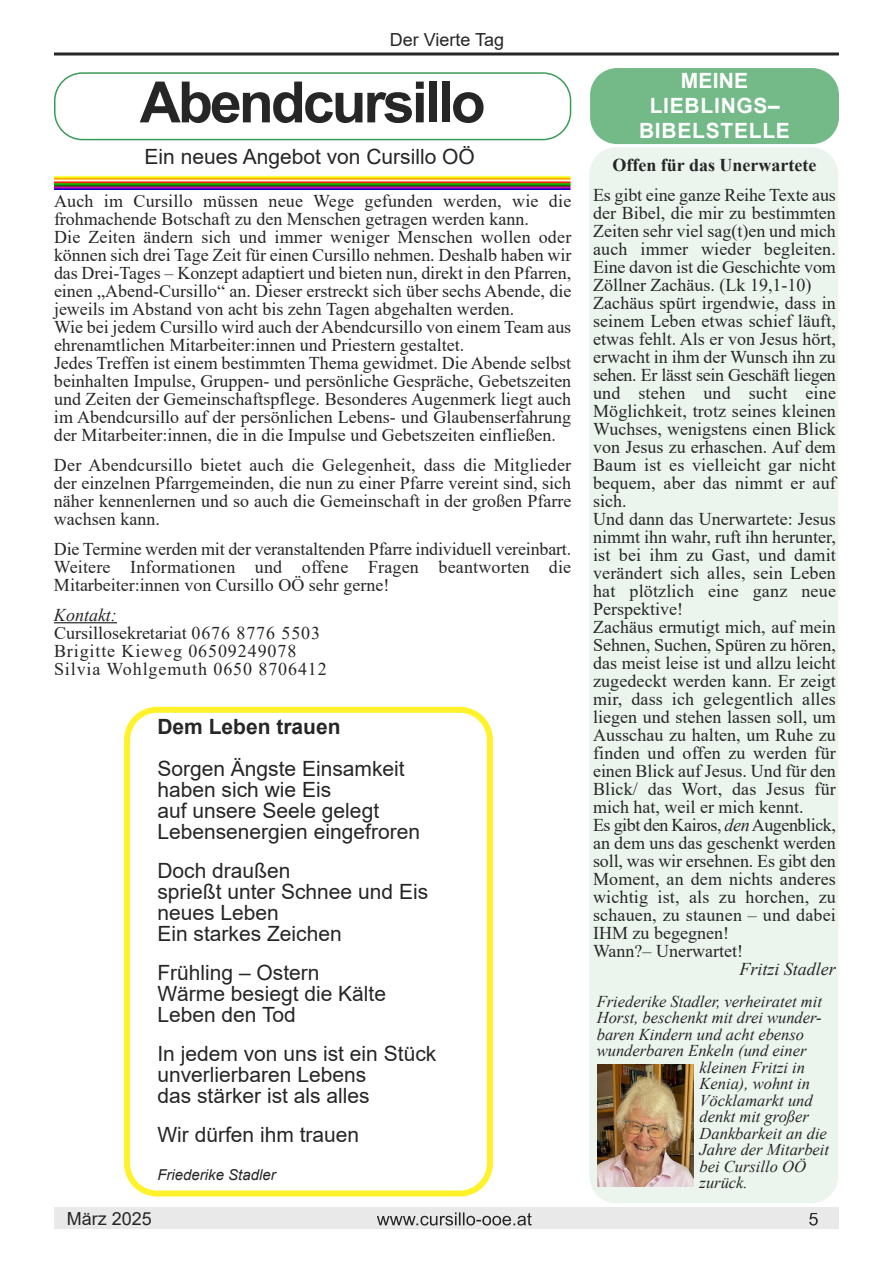
<style>
.page{position:relative;width:893px;height:1263px;background:#fff}
.page>*{position:absolute;margin:0;border:0;box-sizing:border-box;transform-origin:0 0}
.t1{font:700 57px "Arial";color:#272627}
.t2{font:21px/21px "Arial";color:#272627}
.t3{font:700 21px/25.2px "Arial";letter-spacing:.035em;color:#fff;text-align:center}
.t4{font:700 21px "Arial";color:#272627}
.t5{font:18px/18px "Times New Roman";color:#272627}
.t6{font:18px/18px "Times New Roman";letter-spacing:.05em;color:#272627}
.t7{font:700 18px "Times New Roman";color:#272627}
.t8{font:italic 18px "Times New Roman";color:#272627}
.t9{font:18px "Arial";color:#272627}
.t10{font:italic 16.5px "Times New Roman";color:#272627}
.t11{font:italic 15px "Arial";color:#272627}
.s1{font-style:italic}
</style>
<div class="page">
<svg style="left:124px;top:707px;width:369px;height:489px"></svg>
<div style="left:589px;top:147px;width:249px;height:1056px;background:#ebf5ee"></div>
<div style="left:590px;top:68px;width:249px;height:76px;background:#74ba88"></div>
<svg style="left:54px;top:52px;width:785px;height:4px"></svg>
<div style="left:54px;top:1208px;width:785px;height:21px;background:#e9e9e9"></div>
<svg style="left:809px;top:1213px;width:9px;height:12px"></svg>
<svg style="left:377px;top:1212px;width:114px;height:13px"></svg>
<img style="left:597px;top:1064px;width:97px;height:122px">
<svg style="left:54px;top:72px;width:517px;height:68px"></svg>
<hr style="left:54px;top:622px;width:63px;height:1px;background:#272627">
<img style="left:54px;top:176px;width:517px;height:13px">
<div style="left:157px;top:719px;width:311px;height:467px;background:#fff"></div>
<p class="t9" style="left:390px;top:29px;width:116px">Der Vierte Tag</p>
<h1 class="t1" style="left:140px;top:71px;width:347px">abendcursillo</h1>
<p class="t2" style="left:145px;top:146px;width:332px">Ein neues Angebot von Cursillo OÖ</p>
<p class="t5" style="left:54px;top:192px;width:519px">Auch im Cursillo müssen neue Wege gefunden werden, wie die frohmachende Botschaft zu den Menschen getragen werden kann.<br>Die Zeiten ändern sich und immer weniger Menschen wollen oder können sich drei Tage Zeit für einen Cursillo nehmen. Deshalb haben wir das Drei-Tages – Konzept adaptiert und bieten nun, direkt in den Pfarren, einen „Abend-Cursillo“ an. Dieser erstreckt sich über sechs Abende, die jeweils im Abstand von acht bis zehn Tagen abgehalten werden.<br>Wie bei jedem Cursillo wird auch der Abendcursillo von einem Team aus ehrenamtlichen Mitarbeiter:innen und Priestern gestaltet.<br>Jedes Treffen ist einem bestimmten Thema gewidmet. Die Abende selbst beinhalten Impulse, Gruppen- und persönliche Gespräche, Gebetszeiten und Zeiten der Gemeinschaftspflege. Besonderes Augenmerk liegt auch im Abendcursillo auf der persönlichen Lebens- und Glaubenserfahrung der Mitarbeiter:innen, die in die Impulse und Gebetszeiten einfließen.</p>
<p class="t5" style="left:54px;top:456px;width:519px;text-align:justify">Der Abendcursillo bietet auch die Gelegenheit, dass die Mitglieder der einzelnen Pfarrgemeinden, die nun zu einer Pfarre vereint sind, sich näher kennenlernen und so auch die Gemeinschaft in der großen Pfarre wachsen kann.</p>
<p class="t5" style="left:54px;top:540px;width:519px;text-align:justify">Die Termine werden mit der veranstaltenden Pfarre individuell vereinbart.<br>Weitere Informationen und offene Fragen beantworten die Mitarbeiter:innen von Cursillo OÖ sehr gerne!</p>
<p class="t8" style="left:54px;top:605px;width:64px">Kontakt:</p>
<p class="t6" style="left:54px;top:624px;width:274px">Cursillosekretariat 0676 8776 5503<br>Brigitte Kieweg 06509249078<br>Silvia Wohlgemuth 0650 8706412</p>
<p class="t4" style="left:157px;top:715px;width:185px">dem leben trauen</p>
<p class="t2" style="left:157px;top:758px;width:264px">Sorgen Ängste Einsamkeit haben sich wie Eis<br>auf unsere Seele gelegt<br>Lebensenergien eingefroren</p>
<p class="t2" style="left:157px;top:860px;width:272px">Doch draußen<br>sprießt unter Schnee und Eis neues Leben<br>Ein starkes Zeichen</p>
<p class="t2" style="left:157px;top:962px;width:230px">Frühling – Ostern<br>Wärme besiegt die Kälte<br>Leben den Tod</p>
<p class="t2" style="left:157px;top:1043px;width:280px">In jedem von uns ist ein Stück unverlierbaren Lebens<br>das stärker ist als alles</p>
<p class="t2" style="left:157px;top:1124px;width:203px">Wir dürfen ihm trauen</p>
<p class="t11" style="left:157px;top:1166px;width:120px">Friederike Stadler</p>
<p class="t9" style="left:67px;top:1209px;width:87px">März 2025</p>
<p class="t3" style="left:650px;top:68px;width:131px">Meine lieblinGs–</p>
<p class="t3" style="left:639px;top:118px;width:152px">bibelstelle</p>
<p class="t7" style="left:612px;top:155px;width:206px">Offen für das Unerwartete</p>
<p class="t5" style="left:593px;top:186px;width:244px">Es gibt eine ganze Reihe Texte aus der Bibel, die mir zu bestimmten<br>Zeiten sehr viel sag(t)en und mich auch immer wieder begleiten.<br>Eine davon ist die Geschichte vom<br>Zöllner Zachäus. (Lk 19,1-10)<br>Zachäus spürt irgendwie, dass in seinem Leben etwas schief läuft, etwas fehlt. Als er von Jesus hört, erwacht in ihm der Wunsch ihn zu sehen. Er lässt sein Geschäft liegen und stehen und sucht eine<br>Möglichkeit, trotz seines kleinen<br>Wuchses, wenigstens einen Blick von Jesus zu erhaschen. Auf dem<br>Baum ist es vielleicht gar nicht bequem, aber das nimmt er auf sich.<br>Und dann das Unerwartete: Jesus nimmt ihn wahr, ruft ihn herunter, ist bei ihm zu Gast, und damit verändert sich alles, sein Leben hat plötzlich eine ganz neue<br>Perspektive!<br>Zachäus ermutigt mich, auf mein<br>Sehnen, Suchen, Spüren zu hören, das meist leise ist und allzu leicht zugedeckt werden kann. Er zeigt mir, dass ich gelegentlich alles liegen und stehen lassen soll, um<br>Ausschau zu halten, um Ruhe zu finden und offen zu werden für einen Blick auf Jesus. Und für den<br>Blick/ das Wort, das Jesus für mich hat, weil er mich kennt.<br>Es gibt den Kairos, <span class="s1">den</span>Augenblick, an dem uns das geschenkt werden soll, was wir ersehnen. Es gibt den<br>Moment, an dem nichts anderes wichtig ist, als zu horchen, zu schauen, zu staunen – und dabei<br>IHM zu begegnen!<br>Wann?– Unerwartet!</p>
<p class="t8" style="left:739px;top:959px;width:98px">Fritzi Stadler</p>
<p class="t10" style="left:597px;top:992px;width:227px">Friederike Stadler, verheiratet mit</p>
<p class="t10" style="left:597px;top:1008px;width:226px">Horst, beschenkt mit drei wunder-</p>
<p class="t10" style="left:597px;top:1025px;width:209px">baren Kindern und acht ebenso</p>
<p class="t10" style="left:597px;top:1041px;width:211px">wunderbaren Enkeln (und einer</p>
<p class="t10" style="left:700px;top:1058px;width:107px">kleinen Fritzi in</p>
<p class="t10" style="left:700px;top:1074px;width:112px">Kenia), wohnt in</p>
<p class="t10" style="left:700px;top:1091px;width:115px">Vöcklamarkt und</p>
<p class="t10" style="left:700px;top:1107px;width:111px">denkt mit großer</p>
<p class="t10" style="left:700px;top:1124px;width:129px">Dankbarkeit an die</p>
<p class="t10" style="left:700px;top:1140px;width:131px">Jahre der Mitarbeit</p>
<p class="t10" style="left:700px;top:1157px;width:108px">bei Cursillo OÖ</p>
<p class="t10" style="left:700px;top:1173px;width:50px">zurück.</p>
</div>
